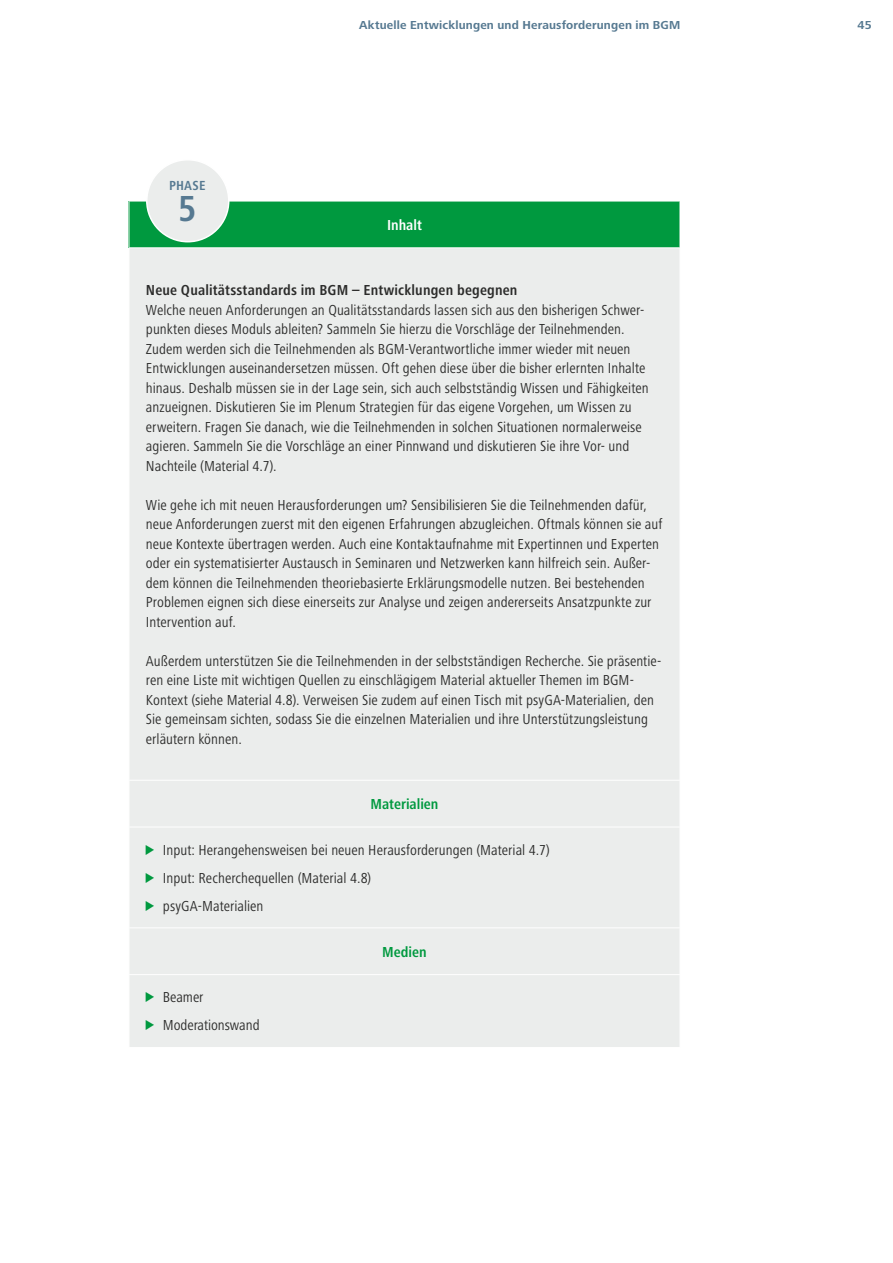
<style>
.page{position:relative;width:893px;height:1263px;background:#fff}
.page>*{position:absolute;margin:0;border:0;box-sizing:border-box;transform-origin:0 0}
.t1{font:700 condensed 37.5px "Frutiger Next Pro";color:#567991}
.t2{font:condensed 15px/19.5px "Frutiger Next Pro";letter-spacing:.005em;color:#2c2c2b}
.t3{font:700 condensed 15px "Frutiger Next Pro";letter-spacing:.01em;color:#2c2c2b}
.t4{font:700 condensed 15px "Frutiger Next Pro";color:#00993f}
.t5{font:700 condensed 15px "Frutiger Next Pro";color:#fff}
.t6{font:700 condensed 13.65px "Frutiger Next Pro";letter-spacing:.015em;color:#567991}
.t7{font:700 12px "Frutiger Next Pro";letter-spacing:.015em;color:#567991}
.s1{font-family:"INQA Triangel";font-stretch:normal;font-size:12.45px;color:#00993f}
</style>
<div class="page">
<div style="left:129px;top:201px;width:551px;height:47px;background:#00993f"></div>
<div style="left:130px;top:248px;width:550px;height:799px;background:#ebedec"></div>
<hr style="left:129px;top:201px;width:551px;height:1px;background:#fff">
<hr style="left:129px;top:201px;width:1px;height:46px;background:#fff">
<hr style="left:129px;top:780px;width:551px;height:1px;background:#fff">
<hr style="left:129px;top:247px;width:551px;height:1px;background:#fff">
<hr style="left:129px;top:827px;width:551px;height:1px;background:#fff">
<hr style="left:129px;top:927px;width:551px;height:1px;background:#fff">
<hr style="left:129px;top:974px;width:551px;height:1px;background:#fff">
<div style="left:147px;top:160px;width:82px;height:82px;background:#ebedec;border-radius:50%"></div>
<div style="left:146px;top:159px;width:83px;height:83px;border:2px solid #fff;border-radius:50%"></div>
<p class="t6" style="left:169px;top:178px;width:38px">PHASE</p>
<h1 class="t1" style="left:178px;top:187px;width:20px">5</h1>
<p class="t7" style="left:359px;top:18px;width:323px">Aktuelle Entwicklungen und Herausforderungen im BGM</p>
<p class="t7" style="left:857px;top:18px;width:16px">45</p>
<p class="t5" style="left:387px;top:216px;width:36px">Inhalt</p>
<p class="t3" style="left:146px;top:282px;width:373px">Neue Qualitätsstandards im BGM – Entwicklungen begegnen</p>
<p class="t2" style="left:146px;top:300px;width:504px">Welche neuen Anforderungen an Qualitätsstandards lassen sich aus den bisherigen Schwer&shy;punkten dieses Moduls ableiten? Sammeln Sie hierzu die Vorschläge der Teilnehmenden.<br>Zudem werden sich die Teilnehmenden als BGM-Verantwortliche immer wieder mit neuen Entwicklungen auseinandersetzen müssen. Oft gehen diese über die bisher erlernten Inhalte hinaus. Deshalb müssen sie in der Lage sein, sich auch selbstständig Wissen und Fähigkeiten anzueignen. Diskutieren Sie im Plenum Strategien für das eigene Vorgehen, um Wissen zu erweitern. Fragen Sie danach, wie die Teilnehmenden in solchen Situationen normalerweise agieren. Sammeln Sie die Vorschläge an einer Pinnwand und diskutieren Sie ihre Vor- und Nachteile (Material 4.7).</p>
<p class="t2" style="left:146px;top:495px;width:518px">Wie gehe ich mit neuen Herausforderungen um? Sensibilisieren Sie die Teilnehmenden dafür, neue Anforderungen zuerst mit den eigenen Erfahrungen abzugleichen. Oftmals können sie auf neue Kontexte übertragen werden. Auch eine Kontaktaufnahme mit Expertinnen und Experten oder ein systematisierter Austausch in Seminaren und Netzwerken kann hilfreich sein. Außer&shy;dem können die Teilnehmenden theoriebasierte Erklärungsmodelle nutzen. Bei bestehenden Problemen eignen sich diese einerseits zur Analyse und zeigen andererseits Ansatzpunkte zur Intervention auf.</p>
<p class="t2" style="left:146px;top:651px;width:517px">Außerdem unterstützen Sie die Teilnehmenden in der selbstständigen Recherche. Sie präsentie&shy;ren eine Liste mit wichtigen Quellen zu einschlägigem Material aktueller Themen im BGM-Kontext (siehe Material 4.8). Verweisen Sie zudem auf einen Tisch mit psyGA-Materialien, den Sie gemeinsam sichten, sodass Sie die einzelnen Materialien und ihre Unterstützungsleistung erläutern können.</p>
<p class="t4" style="left:370px;top:795px;width:70px">Materialien</p>
<p class="t2" style="left:146px;top:836px;width:405px;line-height:28px"><span class="s1">&gt;</span> Input: Herangehensweisen bei neuen Herausforderungen (Material 4.7) <span class="s1">&gt;</span> Input: Recherchequellen (Material 4.8)<br><span class="s1">&gt;</span> psyGA-Materialien</p>
<p class="t4" style="left:382px;top:943px;width:46px">Medien</p>
<p class="t2" style="left:146px;top:983px;width:115px;line-height:28px"><span class="s1">&gt;</span> Beamer<br><span class="s1">&gt;</span> Moderationswand</p>
</div>
